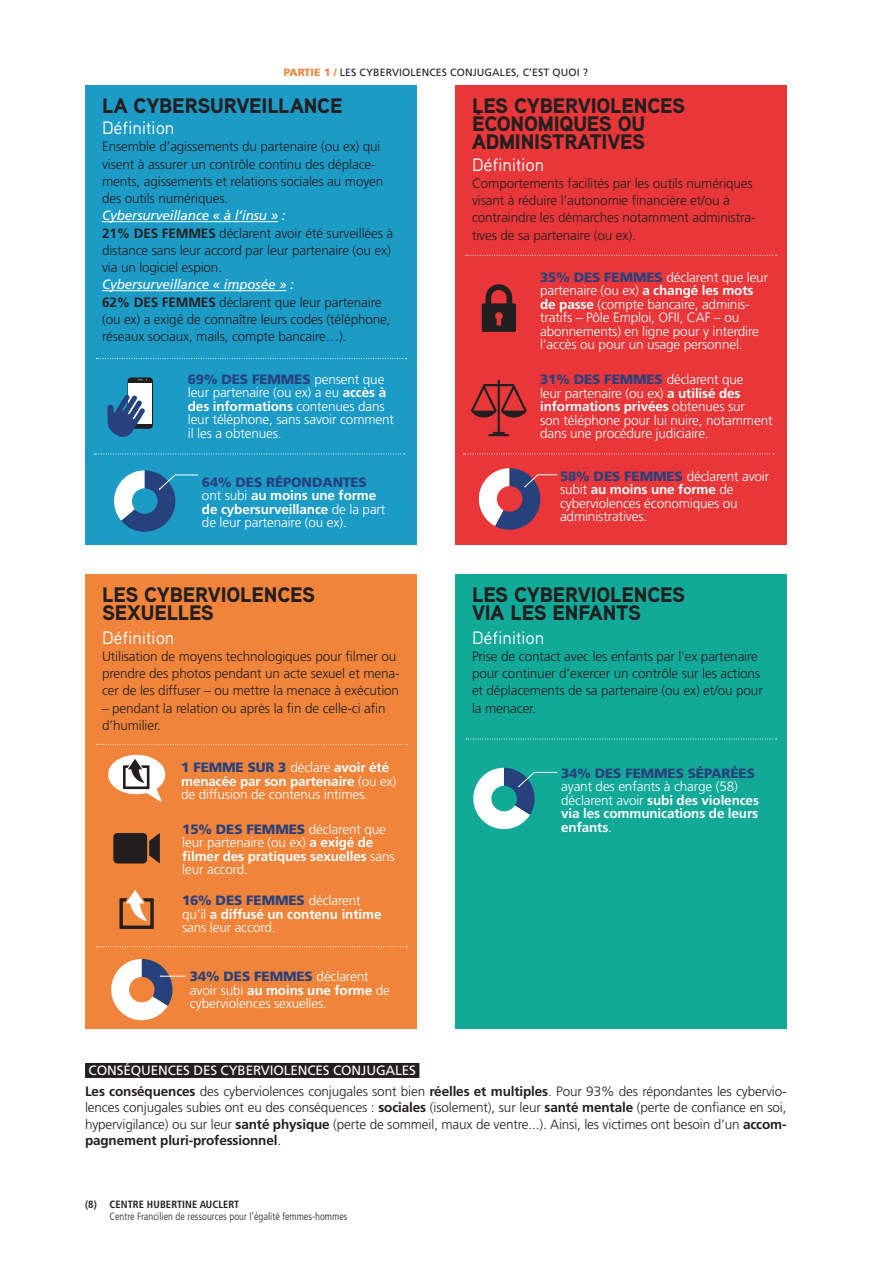
<style>
.page{position:relative;width:893px;height:1263px;background:#fff}
.page>*{position:absolute;margin:0;border:0;box-sizing:border-box;transform-origin:0 0}
.t1{font:900 21px/17.2px "Aaux Pro OT";letter-spacing:-.01em;color:#231f20}
.t2{font:18px "Aaux Pro OT";letter-spacing:-.01em;color:#fff}
.t3{font:300 13.5px/17.2px "Frutiger LT Std";letter-spacing:-.01em;color:#231f20}
.t4{font:300 13.5px/13.5px "Frutiger LT Std";letter-spacing:-.01em;color:#fff}
.t5{font:700 13.5px/13.5px "Frutiger LT Std";letter-spacing:-.01em;color:#fff}
.t6{font:900 13.5px "Frutiger LT Std";letter-spacing:-.01em;color:#27417c}
.t7{font:300 condensed 10.5px "Frutiger LT Std";color:#231f20}
.t8{font:10.5px "Frutiger LT Std";letter-spacing:.01em;color:#231f20}
.t9{font:700 condensed 10.5px "Frutiger LT Std";letter-spacing:.01em;color:#231f20}
.s1{font-weight:900;color:#f1843b}
.s2{font-weight:400;font-style:italic;color:#fff}
.s3{font-weight:700}
.s4{font-weight:900;color:#27417c}
.s5{font-weight:300}
.s6{font-weight:400;color:#fff}
</style>
<div class="page">
<div style="left:455px;top:574px;width:332px;height:454px;background:#12a998"></div>
<svg style="left:466px;top:739px;width:311px;height:1px"></svg>
<svg style="left:473px;top:768px;width:85px;height:62px"></svg>
<div style="left:85px;top:574px;width:332px;height:454px;background:#f1843b"></div>
<svg style="left:97px;top:744px;width:310px;height:1px"></svg>
<svg style="left:97px;top:946px;width:310px;height:1px"></svg>
<svg style="left:111px;top:959px;width:75px;height:62px"></svg>
<svg style="left:108px;top:755px;width:58px;height:46px"></svg>
<svg style="left:119px;top:890px;width:35px;height:39px"></svg>
<div style="left:113px;top:833px;width:34px;height:30px;background:#231f20;border-radius:4px"></div>
<svg style="left:149px;top:833px;width:11px;height:30px"></svg>
<div style="left:455px;top:85px;width:332px;height:459px;background:#e93639"></div>
<svg style="left:466px;top:255px;width:311px;height:1px"></svg>
<svg style="left:463px;top:454px;width:311px;height:1px"></svg>
<svg style="left:478px;top:468px;width:80px;height:62px"></svg>
<svg style="left:482px;top:284px;width:34px;height:48px"></svg>
<svg style="left:471px;top:380px;width:56px;height:56px"></svg>
<div style="left:85px;top:85px;width:332px;height:459px;background:#1d9bc7"></div>
<hr style="left:102px;top:221px;width:176px;height:1px;background:#fff">
<hr style="left:102px;top:290px;width:184px;height:1px;background:#fff">
<svg style="left:96px;top:358px;width:311px;height:1px"></svg>
<svg style="left:94px;top:454px;width:311px;height:1px"></svg>
<svg style="left:114px;top:470px;width:84px;height:62px"></svg>
<div style="left:128px;top:377px;width:25px;height:52px;background:#231f20;border-radius:4px"></div>
<svg style="left:107px;top:379px;width:45px;height:58px"></svg>
<div style="left:85px;top:1063px;width:334px;height:15px;background:#231f20"></div>
<p class="t8" style="left:284px;top:66px;width:306px"><span class="s1">PARTIE 1 /</span> LES CYBERVIOLENCES CONJUGALES, C’EST QUOI ?</p>
<h1 class="t1" style="left:102px;top:96px;width:242px">LA CYBERSURVEILLANCE</h1>
<h2 class="t2" style="left:102px;top:116px;width:74px">Définition</h2>
<p class="t3" style="left:102px;top:138px;width:283px">Ensemble d’agissements du partenaire (ou ex) qui visent à assurer un contrôle continu des déplace&shy;ments, agissements et relations sociales au moyen des outils numériques.</p>
<p class="t3" style="left:102px;top:207px;width:293px"><span class="s2">Cybersurveillance « à l’insu » :<br></span><span class="s3">21% DES FEMMES</span> déclarent avoir été surveillées à distance sans leur accord par leur partenaire (ou ex) via un logiciel espion.</p>
<p class="t3" style="left:102px;top:276px;width:290px"><span class="s2">Cybersurveillance « imposée » :<br></span><span class="s3">62% DES FEMMES</span> déclarent que leur partenaire (ou ex) a exigé de connaître leurs codes (téléphone, réseaux sociaux, mails, compte bancaire…).</p>
<p class="t4" style="left:188px;top:373px;width:208px"><span class="s4">69% DES FEMMES</span> pensent que leur partenaire (ou ex) a eu <span class="s3">accès à des informations</span> contenues dans leur téléphone, sans savoir comment il les a obtenues.</p>
<p class="t4" style="left:202px;top:476px;width:185px"><span class="s4">64% DES RÉPONDANTES </span>ont subi <span class="s3">au moins une forme de cybersurveillance</span> de la part de leur partenaire (ou ex).</p>
<h1 class="t1" style="left:102px;top:586px;width:215px">LES CYBERVIOLENCES<br>SEXUELLES</h1>
<h2 class="t2" style="left:102px;top:626px;width:74px">Définition</h2>
<p class="t3" style="left:102px;top:648px;width:299px">Utilisation de moyens technologiques pour filmer ou prendre des photos pendant un acte sexuel et mena&shy;cer de les diffuser – ou mettre la menace à exécution</p>
<p class="t3" style="left:102px;top:699px;width:285px">– pendant la relation ou après la fin de celle-ci afin d’humilier.</p>
<p class="t4" style="left:181px;top:761px;width:217px"><span class="s4">1 FEMME SUR 3</span> déclare <span class="s3">avoir été menacée par son partenaire</span> (ou ex) de diffusion de contenus intimes.</p>
<p class="t4" style="left:182px;top:822px;width:214px"><span class="s4">15% DES FEMMES</span> déclarent que leur partenaire (ou ex) <span class="s3">a exigé de filmer des pratiques sexuelles</span> sans leur accord.</p>
<p class="t4" style="left:182px;top:894px;width:201px"><span class="s4">16% DES FEMMES</span> déclarent qu’il <span class="s3">a diffusé un contenu intime </span>sans leur accord.</p>
<p class="t4" style="left:190px;top:970px;width:201px"><span class="s4">34% DES FEMMES</span> déclarent avoir subi <span class="s3">au moins une forme</span> de cyberviolences sexuelles.</p>
<h1 class="t1" style="left:472px;top:96px;width:215px;line-height:18px">LES CYBERVIOLENCES<br>ÉCONOMIQUES OU<br>ADMINISTRATIVES</h1>
<h2 class="t2" style="left:472px;top:153px;width:74px">Définition</h2>
<p class="t3" style="left:472px;top:175px;width:285px">Comportements facilités par les outils numériques visant à réduire l’autonomie financière et/ou à contraindre les démarches notamment administra&shy;tives de sa partenaire (ou ex).</p>
<p class="t4" style="left:540px;top:271px;width:230px"><span class="s4">35% DES FEMMES</span> déclarent que leur partenaire (ou ex) <span class="s3">a changé les mots de passe</span> (compte bancaire, adminis&shy;tratifs – Pôle Emploi, OFII, CAF – ou abonnements) en ligne pour y interdire l’accès ou pour un usage personnel.</p>
<p class="t4" style="left:540px;top:373px;width:234px"><span class="s4">31% DES FEMMES</span> déclarent que<br>leur partenaire (ou ex) <span class="s3">a utilisé des informations privées</span> obtenues sur<br>son téléphone pour lui nuire, notamment dans une procédure judiciaire.</p>
<p class="t4" style="left:560px;top:469px;width:211px"><span class="s4">58% DES FEMMES</span> déclarent avoir subit <span class="s3">au moins une forme</span> de cyberviolences économiques ou administratives.</p>
<h1 class="t1" style="left:472px;top:586px;width:215px">LES CYBERVIOLENCES<br>VIA LES ENFANTS</h1>
<h2 class="t2" style="left:472px;top:626px;width:74px">Définition</h2>
<p class="t3" style="left:472px;top:648px;width:292px">Prise de contact avec les enfants par l'ex partenaire pour continuer d’exercer un contrôle sur les actions et déplacements de sa partenaire (ou ex) et/ou pour la menacer.</p>
<p class="t6" style="left:561px;top:765px;width:195px">34% DES FEMMES SÉPARÉES</p>
<p class="t5" style="left:561px;top:780px;width:199px"><span class="s5">ayant des enfants à charge (58) déclarent avoir</span> subi des violences via les communications de leurs enfants<span class="s5">.</span></p>
<p class="t3" style="left:85px;top:1060px;width:703px;line-height:20.7px"><span class="s6">CONSÉQUENCES DES CYBERVIOLENCES CONJUGALES<br></span><span class="s3">Les conséquences</span> des cyberviolences conjugales sont bien <span class="s3">réelles et multiples</span>. Pour 93% des répondantes les cybervio-</p>
<p class="t3" style="left:85px;top:1099px;width:703px;line-height:16.5px;text-align:justify">lences conjugales subies ont eu des conséquences : <span class="s3">sociales</span> (isolement), sur leur <span class="s3">santé mentale</span> (perte de confiance en soi, hypervigilance) ou sur leur <span class="s3">santé physique</span> (perte de sommeil, maux de ventre...). Ainsi, les victimes ont besoin d’un <span class="s3">accom&shy;pagnement pluri-professionnel</span>.</p>
<p class="t9" style="left:85px;top:1198px;width:13px">(8)</p>
<p class="t9" style="left:109px;top:1198px;width:131px">CENTRE HUBERTINE AUCLERT</p>
<p class="t7" style="left:109px;top:1210px;width:240px">Centre Francilien de ressources pour l’égalité femmes-hommes</p>
</div>
